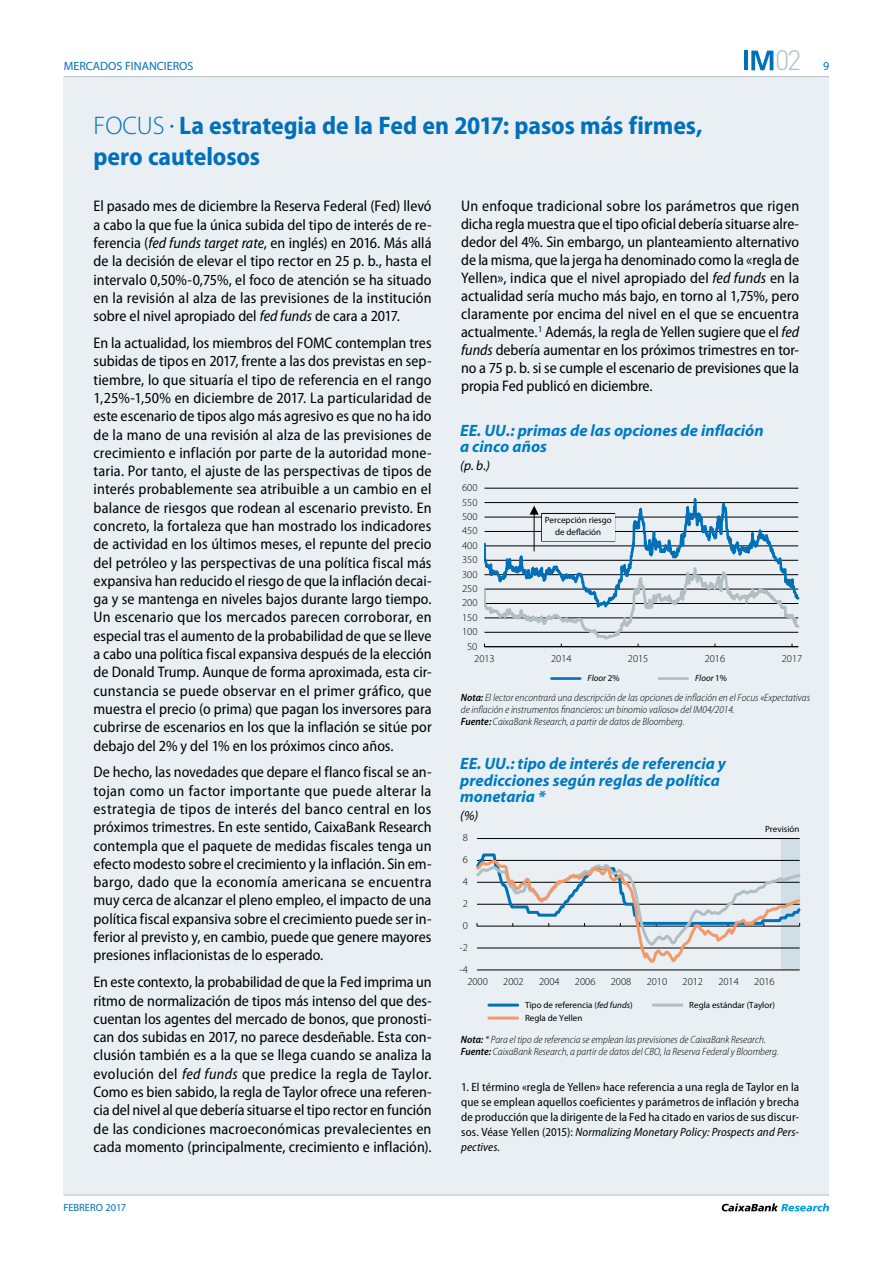
<style>
.page{position:relative;width:893px;height:1263px;background:#fff}
.page>*{position:absolute;margin:0;border:0;box-sizing:border-box;transform-origin:0 0}
.t1{font:300 27.6px "DIN Pro";color:#b2bdc2}
.t2{font:700 semi-condensed 25.5px/30.6px "Myriad Pro";color:#0070ba}
.t3{font:italic 700 16.5px/16.5px "Myriad Pro";color:#007ac2}
.t4{font:semi-condensed 15.3px/18.3px "Myriad Pro";letter-spacing:.005em;color:#000}
.t5{font:italic 13.5px "Myriad Pro";color:#000}
.t6{font:semi-condensed 12px/15px "Myriad Pro";letter-spacing:.01em;color:#000;text-align:justify}
.t7{font:12px "Myriad Pro";color:#0070ba}
.t8{font:italic 300 semi-condensed 10.5px/11.7px "Myriad Pro";color:#000}
.t9{font:300 10.5px "Myriad Pro";color:#000}
.t10{font:10.5px "Myriad Pro";color:#0070ba}
.t11{font:9px "Myriad Pro";color:#000}
.t12{font:italic 9px "Myriad Pro";color:#000}
.s1{font-weight:300;font-stretch:normal}
.s2{font-style:italic}
.s3{font-style:normal}
.s4{font-weight:600}
</style>
<div class="page">
<div style="left:64px;top:77px;width:765px;height:1118px;background:#e9eff3"></div>
<hr style="left:64px;top:76px;width:765px;height:1px;background:#b2bdc2">
<hr style="left:64px;top:1195px;width:765px;height:1px;background:#b2bdc2">
<svg style="left:722px;top:1203px;width:107px;height:8px"></svg>
<svg style="left:751px;top:51px;width:22px;height:19px"></svg>
<hr style="left:744px;top:51px;width:3px;height:19px;background:#0070ba">
<hr style="left:551px;top:677px;width:29px;height:3px;background:#0070b9">
<hr style="left:659px;top:677px;width:29px;height:3px;background:#b1bec2">
<svg style="left:484px;top:487px;width:316px;height:161px"></svg>
<div style="left:781px;top:838px;width:19px;height:132px;background:#d0dee6"></div>
<hr style="left:477px;top:970px;width:323px;height:1px;background:#000">
<hr style="left:477px;top:838px;width:323px;height:1px;background:#000">
<svg style="left:477px;top:853px;width:324px;height:110px"></svg>
<hr style="left:489px;top:1003px;width:29px;height:3px;background:#0070b9">
<hr style="left:653px;top:1003px;width:29px;height:3px;background:#b1bec2">
<hr style="left:489px;top:1016px;width:29px;height:3px;background:#f49869">
<h1 class="t1" style="left:775px;top:42px;width:27px">02</h1>
<p class="t7" style="left:64px;top:59px;width:18px">MERCADOS</p>
<p class="t7" style="left:125px;top:59px;width:13px">FINANCIEROS</p>
<p class="t7" style="left:823px;top:60px;width:8px">9</p>
<h2 class="t2" style="left:94px;top:110px;width:610px"><span class="s1">FOCUS</span> <sup>•</sup> La estrategia de la Fed en 2017: pasos más firmes, pero cautelosos</h2>
<p class="t4" style="left:94px;top:197px;width:340px">El pasado mes de diciembre la Reserva Federal (Fed) llevó a cabo la que fue la única subida del tipo de interés de re-- ferencia (<span class="s2">fed funds target rate</span>, en inglés) en 2016. Más allá de la decisión de elevar el tipo rector en 25 p. b., hasta el intervalo 0,50%-0,75%, el foco de atención se ha situado en la revisión al alza de las previsiones de la institución sobre el nivel apropiado del <span class="s2">fed funds</span> de cara a 2017.</p>
<p class="t4" style="left:94px;top:334px;width:340px">En la actualidad, los miembros del FOMC contemplan tres subidas de tipos en 2017, frente a las dos previstas en sep&shy;tiembre, lo que situaría el tipo de referencia en el rango 1,25%-1,50% en diciembre de 2017. La particularidad de este escenario de tipos algo más agresivo es que no ha ido de la mano de una revisión al alza de las previsiones de crecimiento e inflación por parte de la autoridad mone-- taria. Por tanto, el ajuste de las perspectivas de tipos de interés probablemente sea atribuible a un cambio en el balance de riesgos que rodean al escenario previsto. En concreto, la fortaleza que han mostrado los indicadores de actividad en los últimos meses, el repunte del precio del petróleo y las perspectivas de una política fiscal más expansiva han reducido el riesgo de que la inflación decai&shy;ga y se mantenga en niveles bajos durante largo tiempo.<br>Un escenario que los mercados parecen corroborar, en especial tras el aumento de la probabilidad de que se lleve a cabo una política fiscal expansiva después de la elección de Donald Trump. Aunque de forma aproximada, esta cir&shy;cunstancia se puede observar en el primer gráfico, que muestra el precio (o prima) que pagan los inversores para cubrirse de escenarios en los que la inflación se sitúe por debajo del 2% y del 1% en los próximos cinco años.</p>
<p class="t4" style="left:94px;top:763px;width:340px">De hecho, las novedades que depare el flanco fiscal se an-- tojan como un factor importante que puede alterar la estrategia de tipos de interés del banco central en los próximos trimestres. En este sentido, CaixaBank Research contempla que el paquete de medidas fiscales tenga un efecto modesto sobre el crecimiento y la inflación. Sin em-- bargo, dado que la economía americana se encuentra muy cerca de alcanzar el pleno empleo, el impacto de una política fiscal expansiva sobre el crecimiento puede ser in-- ferior al previsto y, en cambio, puede que genere mayores presiones inflacionistas de lo esperado.</p>
<p class="t4" style="left:94px;top:973px;width:340px;text-align:justify">En este contexto, la probabilidad de que la Fed imprima un ritmo de normalización de tipos más intenso del que des&shy;cuentan los agentes del mercado de bonos, que pronosti&shy;can dos subidas en 2017, no parece desdeñable. Esta con&shy;clusión también es a la que se llega cuando se analiza la evolución del <span class="s2">fed funds</span> que predice la regla de Taylor.<br>Como es bien sabido, la regla de Taylor ofrece una referen&shy;cia del nivel al que debería situarse el tipo rector en función de las condiciones macroeconómicas prevalecientes en cada momento (principalmente, crecimiento e inflación).</p>
<p class="t10" style="left:63px;top:1202px;width:12px">FEBRERO</p>
<p class="t10" style="left:105px;top:1202px;width:22px">2017</p>
<p class="t4" style="left:461px;top:197px;width:340px;text-align:justify">Un enfoque tradicional sobre los parámetros que rigen dicha regla muestra que el tipo oficial debería situarse alre&shy;dedor del 4%. Sin embargo, un planteamiento alternativo de la misma, que la jerga ha denominado como la «regla de Yellen», indica que el nivel apropiado del <span class="s2">fed funds</span> en la actualidad sería mucho más bajo, en torno al 1,75%, pero claramente por encima del nivel en el que se encuentra actualmente.<sup>1</sup> Además, la regla de Yellen sugiere que el <span class="s2">fed funds</span> debería aumentar en los próximos trimestres en tor&shy;no a 75 p. b. si se cumple el escenario de previsiones que la propia Fed publicó en diciembre.</p>
<p class="t3" style="left:460px;top:422px;width:305px">EE. UU.: primas de las opciones de inflación a cinco años</p>
<p class="t5" style="left:460px;top:457px;width:31px">(p. b.)</p>
<p class="t9" style="left:462px;top:482px;width:17px">600</p>
<p class="t9" style="left:462px;top:496px;width:17px">550</p>
<p class="t9" style="left:462px;top:511px;width:17px">500</p>
<p class="t9" style="left:462px;top:525px;width:17px">450</p>
<p class="t9" style="left:462px;top:539px;width:17px">400</p>
<p class="t9" style="left:462px;top:554px;width:17px">350</p>
<p class="t9" style="left:462px;top:568px;width:17px">300</p>
<p class="t9" style="left:462px;top:583px;width:17px">250</p>
<p class="t9" style="left:462px;top:597px;width:17px">200</p>
<p class="t9" style="left:462px;top:612px;width:17px">150</p>
<p class="t9" style="left:462px;top:626px;width:17px">100</p>
<p class="t9" style="left:467px;top:640px;width:12px">50</p>
<p class="t11" style="left:545px;top:515px;width:69px">Percepción riesgo</p>
<p class="t11" style="left:555px;top:527px;width:48px">de deflación</p>
<p class="t9" style="left:474px;top:653px;width:22px">2013</p>
<p class="t9" style="left:551px;top:653px;width:22px">2014</p>
<p class="t9" style="left:628px;top:653px;width:22px">2015</p>
<p class="t9" style="left:705px;top:653px;width:22px">2016</p>
<p class="t9" style="left:782px;top:653px;width:22px">2017</p>
<p class="t12" style="left:588px;top:672px;width:34px">Floor <span class="s3">2%</span></p>
<p class="t12" style="left:695px;top:672px;width:33px">Floor <span class="s3">1%</span></p>
<p class="t8" style="left:461px;top:692px;width:351px"><span class="s4">Nota:</span> El lector encontrará una descripción de las opciones de inflación en el Focus «Expectativas de inflación e instrumentos financieros: un binomio valioso» del IM04/2014.<br><span class="s4">Fuente:</span> CaixaBank Research, a partir de datos de Bloomberg.</p>
<p class="t3" style="left:460px;top:756px;width:267px">EE. UU.: tipo de interés de referencia y predicciones según reglas de política monetaria *</p>
<p class="t5" style="left:460px;top:807px;width:20px">(%)</p>
<p class="t9" style="left:463px;top:832px;width:7px">8</p>
<p class="t9" style="left:463px;top:854px;width:7px">6</p>
<p class="t9" style="left:463px;top:876px;width:7px">4</p>
<p class="t9" style="left:463px;top:898px;width:7px">2</p>
<p class="t9" style="left:463px;top:920px;width:7px">0</p>
<p class="t9" style="left:460px;top:942px;width:10px">-2</p>
<p class="t9" style="left:460px;top:963px;width:10px">-4</p>
<p class="t11" style="left:765px;top:824px;width:36px">Previsión</p>
<p class="t9" style="left:467px;top:976px;width:22px">2000</p>
<p class="t9" style="left:503px;top:976px;width:22px">2002</p>
<p class="t9" style="left:539px;top:976px;width:22px">2004</p>
<p class="t9" style="left:575px;top:976px;width:22px">2006</p>
<p class="t9" style="left:611px;top:976px;width:22px">2008</p>
<p class="t9" style="left:647px;top:976px;width:22px">2010</p>
<p class="t9" style="left:682px;top:976px;width:22px">2012</p>
<p class="t9" style="left:718px;top:976px;width:22px">2014</p>
<p class="t9" style="left:754px;top:976px;width:22px">2016</p>
<p class="t11" style="left:525px;top:1000px;width:109px">Tipo de referencia (<span class="s2">fed funds</span>)</p>
<p class="t11" style="left:689px;top:1000px;width:87px">Regla estándar (Taylor)</p>
<p class="t11" style="left:525px;top:1013px;width:59px">Regla de Yellen</p>
<p class="t8" style="left:461px;top:1033px;width:319px"><span class="s4">Nota:</span> * Para el tipo de referencia se emplean las previsiones de CaixaBank Research.<br><span class="s4">Fuente:</span> CaixaBank Research, a partir de datos del CBO, la Reserva Federaly Bloomberg.</p>
<p class="t6" style="left:461px;top:1080px;width:340px">1. El término «regla de Yellen» hace referencia a una regla de Taylor en la que se emplean aquellos coeficientes y parámetros de inflación y brecha de producción que la dirigente de la Fed ha citado en varios de sus discur&shy;sos. Véase Yellen (2015): <span class="s2">Normalizing Monetary Policy: Prospects and Pers&shy;pectives.</span></p>
</div>
